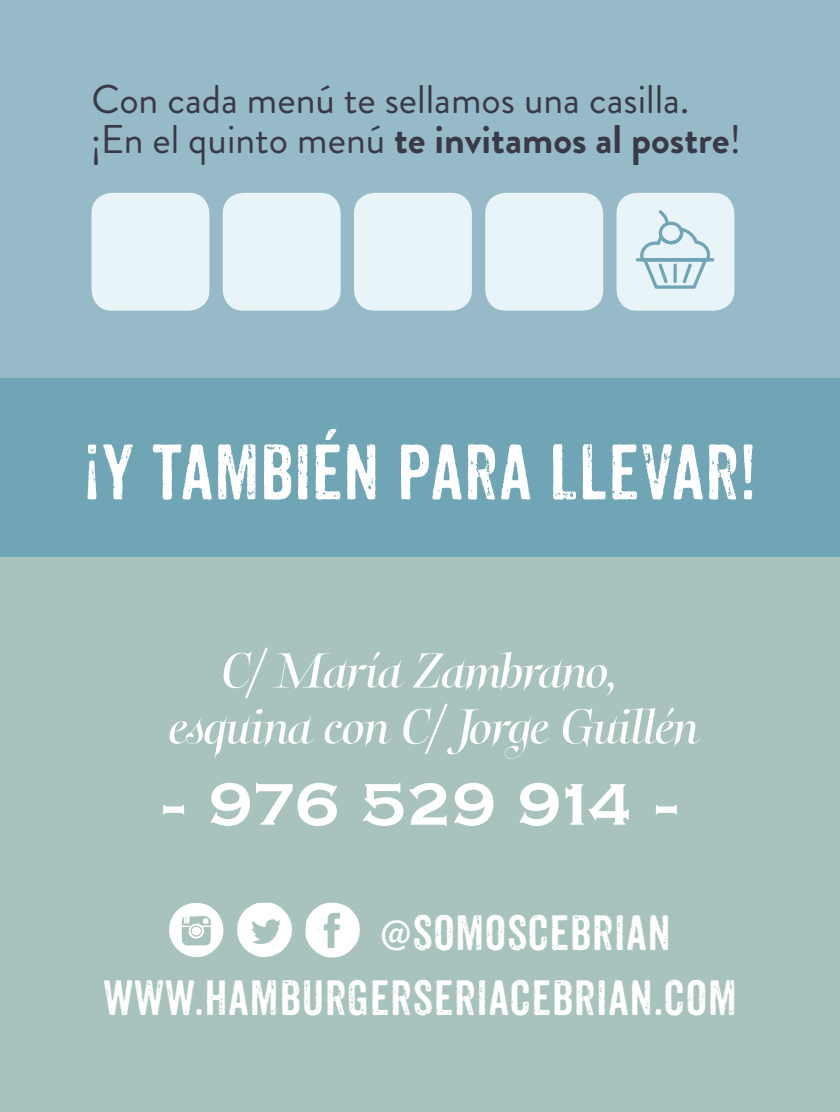
<style>
.page{position:relative;width:840px;height:1112px;background:#fff}
.page>*{position:absolute;margin:0;border:0;box-sizing:border-box;transform-origin:0 0}
.t1{font:76px "Anodyne";color:#fff}
.t2{font:700 52.8px "Pitu OT";color:#fff}
.t3{font:48px "Anodyne";letter-spacing:.01em;color:#fff}
.t4{font:700 40px "Brandon Grotesque";color:#393947}
.t5{font:40px "Brandon Grotesque";color:#393947}
.s1{font-weight:400}
</style>
<div class="page">
<div style="left:0;top:555px;width:839px;height:556px;background:#a8c3bd"></div>
<div style="left:0;top:374px;width:839px;height:183px;background:#70a5b5"></div>
<div style="left:0;top:0;width:839px;height:377px;background:#97bac8"></div>
<div style="left:91px;top:193px;width:118px;height:117px;background:#e9f4f8;border-radius:21px"></div>
<div style="left:223px;top:193px;width:117px;height:117px;background:#e9f4f8;border-radius:21px"></div>
<div style="left:354px;top:193px;width:117px;height:117px;background:#e9f4f8;border-radius:21px"></div>
<div style="left:485px;top:193px;width:117px;height:117px;background:#e9f4f8;border-radius:21px"></div>
<div style="left:616px;top:193px;width:118px;height:117px;background:#e9f4f8;border-radius:21px"></div>
<hr style="left:635px;top:258px;width:79px;height:3px;background:#70a5b5;border-radius:2px">
<svg style="left:639px;top:210px;width:70px;height:79px"></svg>
<svg style="left:169px;top:903px;width:55px;height:54px"></svg>
<svg style="left:237px;top:902px;width:55px;height:55px"></svg>
<svg style="left:305px;top:902px;width:55px;height:55px"></svg>
<svg style="left:163px;top:782px;width:513px;height:43px"></svg>
<p class="t5" style="left:91px;top:72px;width:598px">Con cada menú te sellamos una casilla.</p>
<p class="t4" style="left:91px;top:111px;width:651px"><span class="s1">¡En el quinto menú</span> te invitamos al postre<span class="s1">!</span></p>
<p class="t1" style="left:82px;top:426px;width:677px">¡Y TAMBIÉN PARA LLEVAR!</p>
<p class="t2" style="left:222px;top:635px;width:398px">C/ María Zambrano,</p>
<p class="t2" style="left:169px;top:691px;width:529px">esquina con C/ Jorge Guillén</p>
<p class="t3" style="left:380px;top:904px;width:292px">@SOMOSCEBRIAN</p>
<p class="t3" style="left:103px;top:969px;width:635px">WWW.HAMBURGERSERIACEBRIAN.COM</p>
</div>
